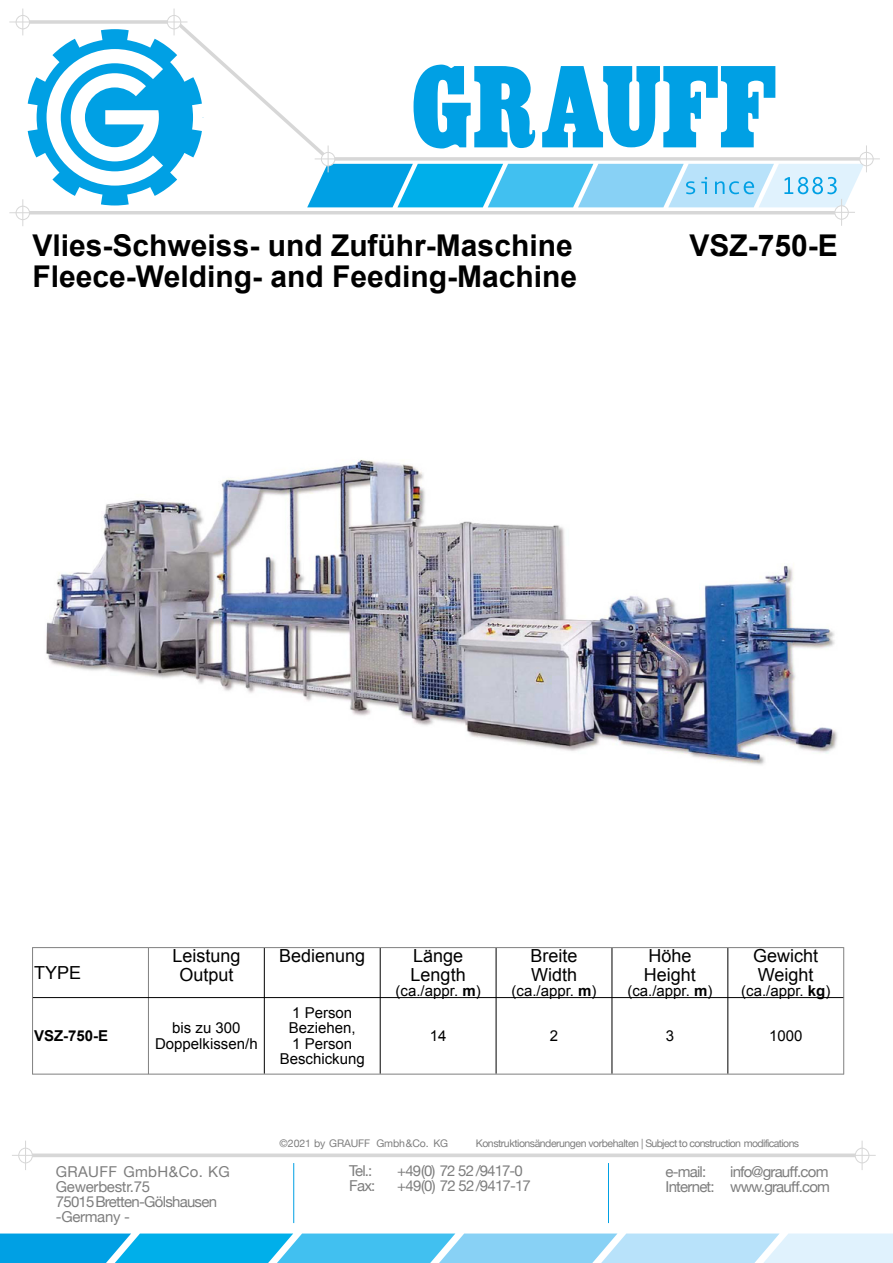
<style>
.page{position:relative;width:893px;height:1263px;background:#fff}
.page>*{position:absolute;margin:0;border:0;box-sizing:border-box;transform-origin:0 0}
.t1{font:700 30px "Arial";color:#000}
.t2{font:18px/18.6px "Arial";color:#000}
.t3{font:15px/15.5px "Arial";color:#000;text-align:center}
.t4{font:15px/15px "Helvetica Neue";letter-spacing:-.05em;color:#7e7e7e;text-align:right}
.t5{font:15px/15px "Helvetica Neue";letter-spacing:-.02em;color:#7e7e7e}
.t6{font:700 15px "Arial";color:#000}
.t7{font:10.5px "Helvetica Neue";letter-spacing:-.045em;color:#7e7e7e}
.t8{font:10.5px "Helvetica Neue";letter-spacing:-.01em;color:#7e7e7e}
.s1{font-weight:700}
</style>
<div class="page">
<svg style="left:203px;top:44px;width:242px;height:98px"></svg>
<svg style="left:0;top:1233px;width:893px;height:30px;background:#6eccf2"></svg>
<hr style="left:23px;top:211px;width:819px;height:3px;background:#d7d7d7">
<svg style="left:9px;top:9px;width:194px;height:217px"></svg>
<svg style="left:33px;top:1153px;width:822px;height:4px;background:#dcdcdc"></svg>
<div style="left:19px;top:1148px;width:14px;height:15px;border:1px solid #d7d7d7;border-radius:50%"></div>
<svg style="left:12px;top:1155px;width:27px;height:1px"></svg>
<hr style="left:25px;top:1140px;width:1px;height:30px;background:#d7d7d7">
<svg style="left:855px;top:1148px;width:14px;height:15px"></svg>
<div style="left:855px;top:1148px;width:14px;height:15px;border:1px solid #d7d7d7;border-radius:50%"></div>
<svg style="left:848px;top:1155px;width:28px;height:1px"></svg>
<hr style="left:862px;top:1140px;width:1px;height:30px;background:#d7d7d7">
<hr style="left:293px;top:1163px;width:1px;height:60px;background:#00a0e4">
<hr style="left:608px;top:1163px;width:1px;height:60px;background:#00a0e4">
<svg style="left:307px;top:65px;width:573px;height:161px"></svg>
<img style="left:46px;top:459px;width:792px;height:306px">
<svg style="left:33px;top:948px;width:810px;height:126px"></svg>
<hr style="left:264px;top:948px;width:1px;height:126px;background:#000">
<hr style="left:380px;top:948px;width:1px;height:126px;background:#000">
<hr style="left:496px;top:948px;width:1px;height:126px;background:#000">
<hr style="left:612px;top:948px;width:1px;height:126px;background:#000">
<hr style="left:727px;top:948px;width:1px;height:126px;background:#000">
<hr style="left:32px;top:947px;width:1px;height:127px;background:#808080">
<hr style="left:148px;top:947px;width:1px;height:127px;background:#808080">
<hr style="left:843px;top:947px;width:1px;height:127px;background:#808080">
<hr style="left:33px;top:997px;width:810px;height:1px;background:#000">
<hr style="left:33px;top:947px;width:115px;height:1px;background:#808080">
<hr style="left:33px;top:1074px;width:115px;height:1px;background:#808080">
<hr style="left:149px;top:947px;width:695px;height:1px;background:#808080">
<hr style="left:149px;top:1074px;width:695px;height:1px;background:#808080">
<h1 class="t1" style="left:33px;top:234px;width:542px">Vlies-Schweiss- und Zuführ-Maschine</h1>
<h1 class="t1" style="left:689px;top:234px;width:150px">VSZ-750-E</h1>
<h1 class="t1" style="left:33px;top:265px;width:546px">Fleece-Welding- and Feeding-Machine</h1>
<p class="t2" style="left:34px;top:965px;width:49px">TYPE</p>
<p class="t2" style="left:172px;top:948px;width:70px;text-align:center">Leistung<br>Output</p>
<p class="t2" style="left:279px;top:948px;width:88px">Bedienung</p>
<p class="t2" style="left:411px;top:948px;width:57px">Länge<br>Length</p>
<p class="t3" style="left:396px;top:984px;width:87px">(ca./appr. <span class="s1">m</span>)</p>
<p class="t2" style="left:530px;top:948px;width:49px">Breite<br>Width</p>
<p class="t3" style="left:511px;top:984px;width:87px">(ca./appr. <span class="s1">m</span>)</p>
<p class="t2" style="left:644px;top:948px;width:54px">Höhe<br>Height</p>
<p class="t3" style="left:627px;top:984px;width:87px">(ca./appr. <span class="s1">m</span>)</p>
<p class="t2" style="left:753px;top:948px;width:67px">Gewicht<br>Weight</p>
<p class="t3" style="left:741px;top:984px;width:91px">(ca./appr. <span class="s1">kg</span>)</p>
<p class="t6" style="left:34px;top:1030px;width:76px">VSZ-750-E</p>
<p class="t3" style="left:155px;top:1022px;width:104px">bis zu 300<br>Doppelkissen/h</p>
<p class="t3" style="left:280px;top:1006px;width:87px">1 Person<br>Beziehen,<br>1 Person<br>Beschickung</p>
<p class="t3" style="left:430px;top:1029px;width:18px">14</p>
<p class="t3" style="left:550px;top:1029px;width:10px">2</p>
<p class="t3" style="left:666px;top:1029px;width:10px">3</p>
<p class="t3" style="left:769px;top:1029px;width:35px">1000</p>
<p class="t8" style="left:280px;top:1137px;width:170px">©2021 by GRAUFF Gmbh&amp;Co. KG</p>
<p class="t7" style="left:476px;top:1137px;width:325px">Konstruktionsänderungen vorbehalten | Subject to construction modifications</p>
<p class="t4" style="left:666px;top:1164px;width:42px">e-mail:</p>
<p class="t5" style="left:56px;top:1164px;width:176px">GRAUFF GmbH&amp;Co. KG<br>Gewerbestr.75<br>75015Bretten-Gölshausen -Germany -</p>
<p class="t4" style="left:349px;top:1162px;width:25px">Tel.:</p>
<p class="t4" style="left:397px;top:1162px;width:127px">+49(0) 72 52 /9417-0</p>
<p class="t4" style="left:666px;top:1164px;width:166px">info@grauff.com<br>Internet: www.grauff.com</p>
<p class="t4" style="left:349px;top:1177px;width:28px">Fax:</p>
<p class="t4" style="left:397px;top:1177px;width:135px">+49(0) 72 52/9417-17</p>
</div>
